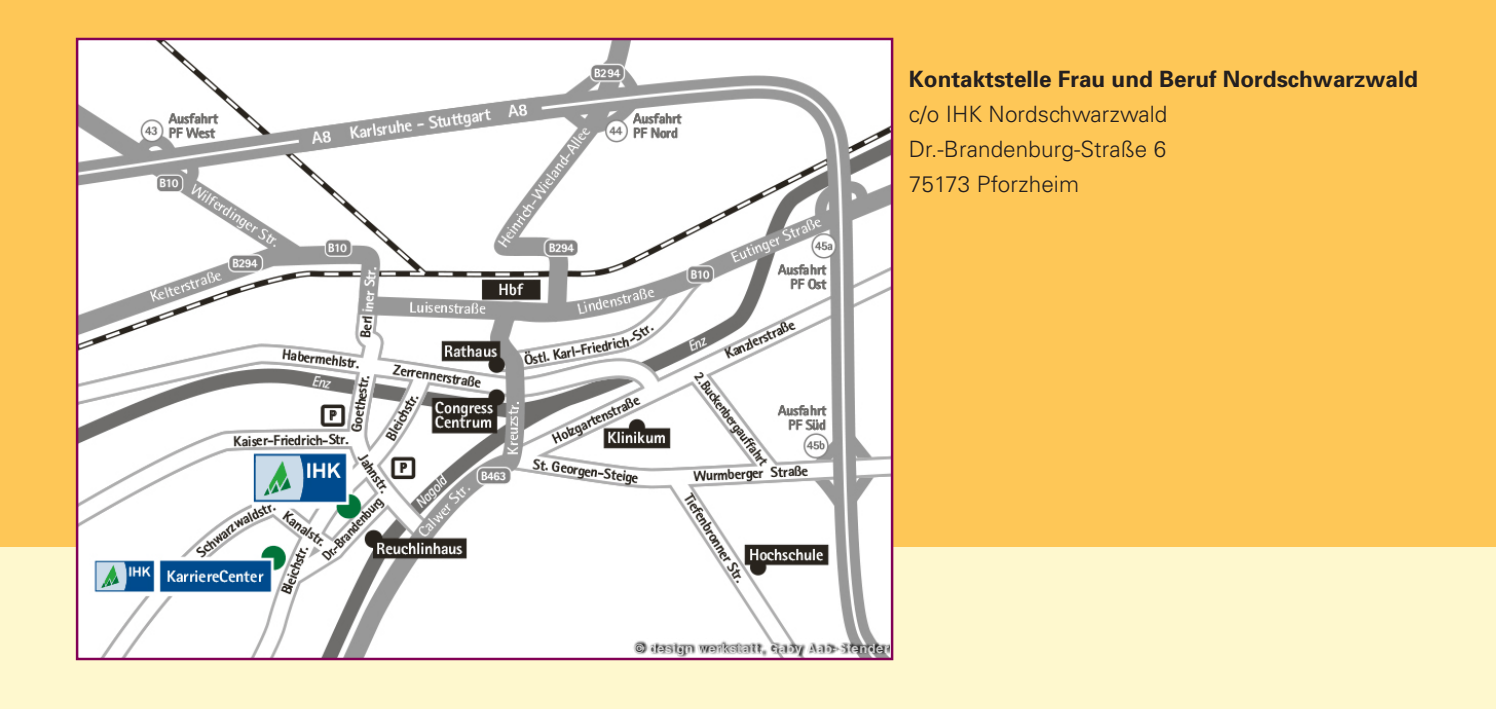
<style>
.page{position:relative;width:1496px;height:709px;background:#fff}
.page>*{position:absolute;margin:0;border:0;box-sizing:border-box;transform-origin:0 0}
.t1{font:300 22.5px "Univers";letter-spacing:.005em;color:#231f20}
.t2{font:700 22.5px "Univers";color:#231f20}
.t3{font:700 12.75px "Helvetica";letter-spacing:.05em;color:rgb(255 255 255/.7)}
</style>
<div class="page">
<div style="left:0;top:0;width:1495px;height:602px;background:#fec757"></div>
<div style="left:0;top:547px;width:1495px;height:162px;background:#fef8ce"></div>
<img style="left:79px;top:41px;width:811px;height:616px">
<svg style="left:630px;top:638px;width:260px;height:19px"></svg>
<p class="t2" style="left:909px;top:64px;width:510px">Kontaktstelle Frau und Beruf Nordschwarzwald</p>
<p class="t1" style="left:909px;top:100px;width:260px">c/o IHK Nordschwarzwald</p>
<p class="t1" style="left:909px;top:135px;width:259px">Dr.-Brandenburg-Straße 6</p>
<p class="t1" style="left:909px;top:170px;width:172px">75173 Pforzheim</p>
<p class="t3" style="left:634px;top:637px;width:256px">© design werkstatt, Gaby Aab-Stender</p>
</div>
